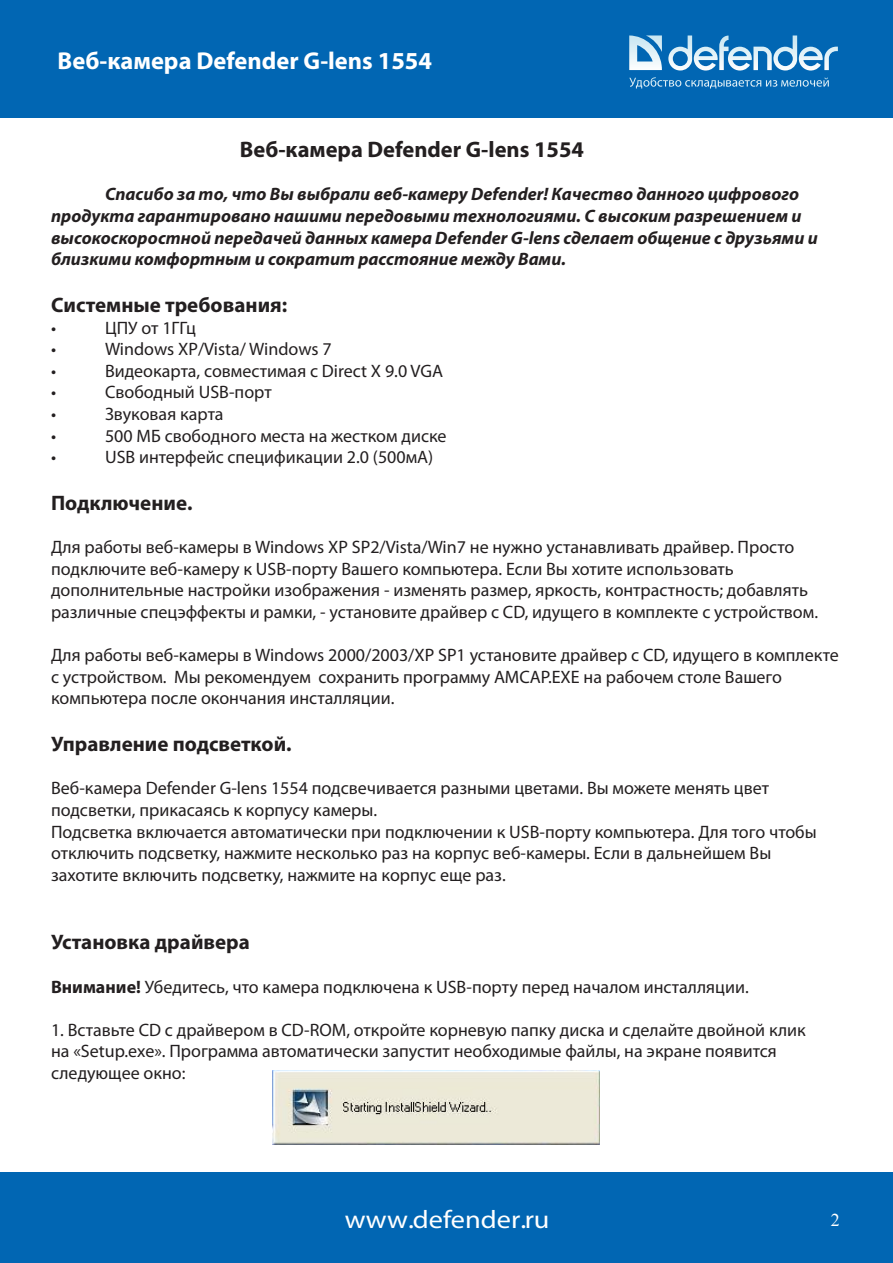
<style>
.page{position:relative;width:893px;height:1263px;background:#fff}
.page>*{position:absolute;margin:0;border:0;box-sizing:border-box;transform-origin:0 0}
.t1{font:25.35px "Myriad Pro";color:#fff;scale:1.12 1}
.t2{font:700 24.45px "Myriad Pro";color:#fff}
.t3{font:700 22.5px "Myriad Pro";color:#231f20}
.t4{font:700 21px "Myriad Pro";color:#231f20}
.t5{font:18px/21.6px "Myriad Pro";color:#231f20}
.t6{font:italic 700 18px/21.6px "Myriad Pro";color:#231f20}
.t7{font:18px "Times New Roman";color:#fff}
.s1{font-weight:700}
</style>
<div class="page">
<div style="left:0;top:0;width:893px;height:118px;background:#0166b3"></div>
<div style="left:0;top:1172px;width:893px;height:91px;background:#0166b3"></div>
<svg style="left:668px;top:35px;width:170px;height:36px"></svg>
<svg style="left:629px;top:35px;width:33px;height:35px"></svg>
<svg style="left:629px;top:77px;width:199px;height:10px"></svg>
<img style="left:272px;top:1070px;width:327px;height:74px">
<h2 class="t2" style="left:58px;top:45px;width:376px">Beб-камера Defender G-lens 1554</h2>
<p class="t3" style="left:240px;top:135px;width:346px">Beб-камера Defender G-lens 1554</p>
<p class="t6" style="left:51px;top:183px;width:768px;text-indent:54px">Спасибо за то, что Вы выбрали веб-камеру Defender! Качество данного цифрового продукта гарантировано нашими передовыми технологиями. С высоким разрешением и высокоскоростной передачей данных камера Defender G-lens сделает общение с друзьями и близкими комфортным и сократит расстояние между Вами.</p>
<p class="t4" style="left:51px;top:291px;width:238px">Системные требования:</p>
<p class="t5" style="left:51px;top:316px;width:7px">•</p>
<p class="t5" style="left:105px;top:316px;width:92px">ЦПУ от 1ГГц</p>
<p class="t5" style="left:51px;top:338px;width:7px">•</p>
<p class="t5" style="left:105px;top:338px;width:228px">Windows XP/Vista/ Windows 7</p>
<p class="t5" style="left:51px;top:360px;width:7px">•</p>
<p class="t5" style="left:105px;top:360px;width:340px">Видеокарта, совместимая с Direct X 9.0 VGA</p>
<p class="t5" style="left:51px;top:381px;width:7px">•</p>
<p class="t5" style="left:105px;top:381px;width:168px">Свободный USB-порт</p>
<p class="t5" style="left:51px;top:403px;width:7px">•</p>
<p class="t5" style="left:105px;top:403px;width:120px">Звуковая карта</p>
<p class="t5" style="left:51px;top:424px;width:7px">•</p>
<p class="t5" style="left:105px;top:424px;width:343px">500 МБ свободного места на жестком диске</p>
<p class="t5" style="left:51px;top:446px;width:7px">•</p>
<p class="t5" style="left:105px;top:446px;width:330px">USB интерфейс спецификации 2.0 (500мА)</p>
<p class="t4" style="left:51px;top:489px;width:143px">Подключение.</p>
<p class="t5" style="left:51px;top:536px;width:768px">Для работы веб-камеры в Windows XP SP2/Vistа/Win7 не нужно устанавливать драйвер. Просто подключите веб-камеру к USB-порту Вашего компьютера. Если Вы хотите использовать дополнительные настройки изображения - изменять размер, яркость, контрастность; добавлять различные спецэффекты и рамки, - установите драйвер с CD, идущего в комплекте с устройством.</p>
<p class="t5" style="left:51px;top:644px;width:789px">Для работы веб-камеры в Windows 2000/2003/XP SP1 установите драйвер с CD, идущего в комплекте с устройством. Мы рекомендуем сохранить программу AMCAP.EXE на рабочем столе Вашего компьютера после окончания инсталляции.</p>
<p class="t4" style="left:51px;top:730px;width:242px">Управление подсветкой.</p>
<p class="t5" style="left:51px;top:777px;width:720px">Веб-камера Defender G-lens 1554 подсвечивается разными цветами. Вы можете менять цвет подсветки, прикасаясь к корпусу камеры.</p>
<p class="t5" style="left:51px;top:820px;width:767px">Подсветка включается автоматически при подключении к USB-порту компьютера. Для того чтобы отключить подсветку, нажмите несколько раз на корпус веб-камеры. Если в дальнейшем Вы захотите включить подсветку, нажмите на корпус еще раз.</p>
<p class="t4" style="left:51px;top:928px;width:200px">Установка драйвера</p>
<p class="t5" style="left:51px;top:975px;width:699px"><span class="s1">Внимание!</span> Убедитесь, что камера подключена к USB-порту перед началом инсталляции.</p>
<p class="t5" style="left:51px;top:1018px;width:756px">1. Вставьте CD с драйвером в CD-ROM, откройте корневую папку диска и сделайте двойной клик на «Setup.exe». Программа автоматически запустит необходимые файлы, на экране появится следующее окно:</p>
<h1 class="t1" style="left:345px;top:1203px;width:184px">www.defender.ru</h1>
<p class="t7" style="left:831px;top:1207px;width:10px">2</p>
</div>
